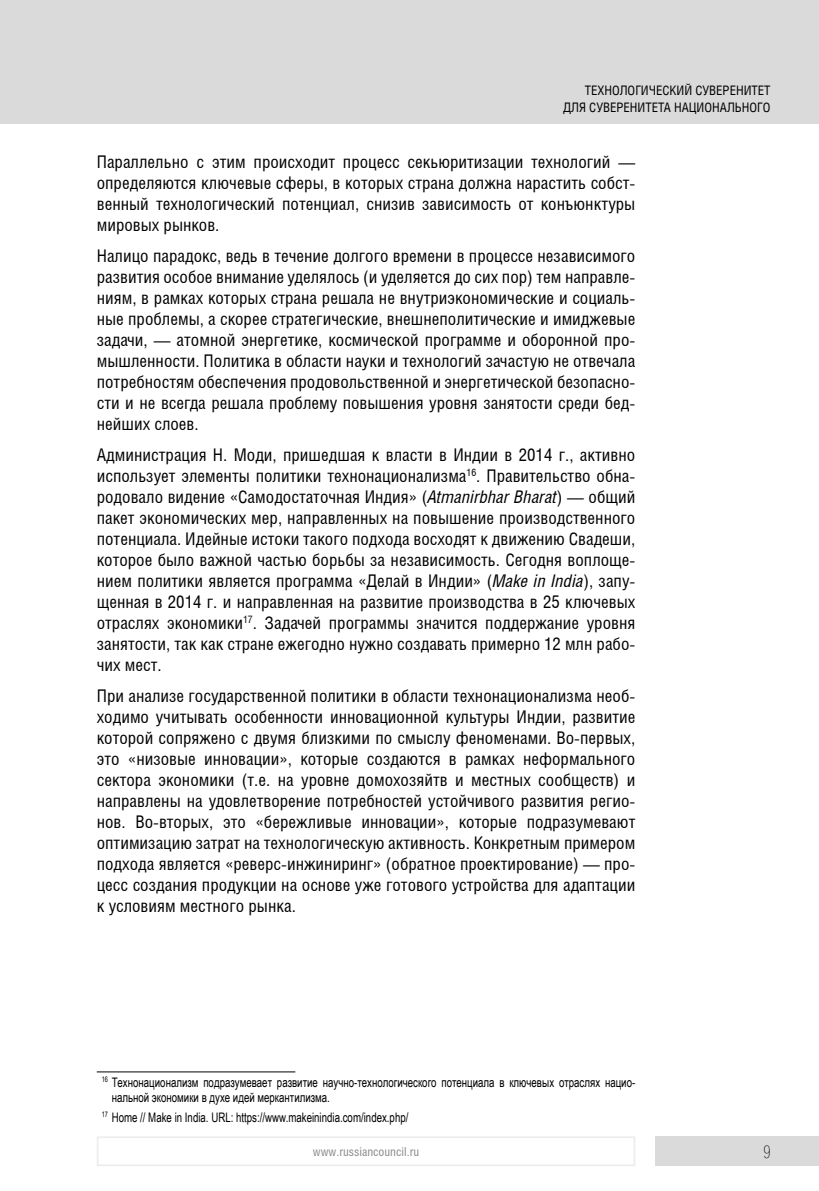
<style>
.page{position:relative;width:819px;height:1191px;background:#fff}
.page>*{position:absolute;margin:0;border:0;box-sizing:border-box;transform-origin:0 0}
.Основной_текст{font:17.5px/21px "Helios Cond";color:#000;text-align:justify}
.t1{font:17.5px "Helios Cond Thin C";color:#000}
.Сноска_с_чертой{font:13.12px/14.9px "Arial Narrow";color:#000;scale:.9 1}
.Kolontitul_X_X{font:13.12px/17.5px "Helios Cond";color:#000;text-align:right}
.t2{font:12.25px "Helios Cond";color:#878787}
.s1{font-style:italic}
</style>
<div class="page">
<div style="left:0;top:0;width:819px;height:124px;background:#dadada"></div>
<div style="left:655px;top:1136px;width:164px;height:30px;background:#dadada"></div>
<div style="left:97px;top:1136px;width:538px;height:30px;border:2px solid #ededed"></div>
<hr style="left:97px;top:1071px;width:198px;height:1px;background:#000">
<p class="Kolontitul_X_X" style="left:563px;top:81px;width:209px">ТЕХНОЛОГИЧЕСКИЙ СУВЕРЕНИТЕТ<br>ДЛЯ СУВЕРЕНИТЕТА НАЦИОНАЛЬНОГО</p>
<p class="Основной_текст" style="left:97px;top:151px;width:540px">Параллельно с этим происходит процесс секьюритизации технологий — определяются ключевые сферы, в которых страна должна нарастить собст&shy;венный технологический потенциал, снизив зависимость от конъюнктуры мировых рынков.</p>
<p class="Основной_текст" style="left:97px;top:245px;width:540px">Налицо парадокс, ведь в течение долгого времени в процессе независимого развития особое внимание уделялось (и уделяется до сих пор) тем направле&shy;ниям, в рамках которых страна решала не внутриэкономические и социаль&shy;ные проблемы, а скорее стратегические, внешнеполитические и имиджевые задачи, — атомной энергетике, космической программе и оборонной про&shy;мышленности. Политика в области науки и технологий зачастую не отвечала потребностям обеспечения продовольственной и энергетической безопасно&shy;сти и не всегда решала проблему повышения уровня занятости среди бед&shy;нейших слоев.</p>
<p class="Основной_текст" style="left:97px;top:443px;width:540px">Администрация Н. Моди, пришедшая к власти в Индии в 2014 г., активно использует элементы политики технонационализма<sup>16</sup>. Правительство обна&shy;родовало видение «Самодостаточная Индия» (<span class="s1">Atmanirbhar Bharat</span>) — общий пакет экономических мер, направленных на повышение производственного потенциала. Идейные истоки такого подхода восходят к движению Свадеши, которое было важной частью борьбы за независимость. Сегодня воплоще&shy;нием политики является программа «Делай в Индии» (<span class="s1">Make in India</span>), запу&shy;щенная в 2014 г. и направленная на развитие производства в 25 ключевых отраслях экономики<sup>17</sup>. Задачей программы значится поддержание уровня занятости, так как стране ежегодно нужно создавать примерно 12 млн рабо&shy;чих мест.</p>
<p class="Основной_текст" style="left:97px;top:684px;width:540px">При анализе государственной политики в области технонационализма необ&shy;ходимо учитывать особенности инновационной культуры Индии, развитие которой сопряжено с двумя близкими по смыслу феноменами. Во-первых, это «низовые инновации», которые создаются в рамках неформального сектора экономики (т.е. на уровне домохозяйтв и местных сообществ) и направлены на удовлетворение потребностей устойчивого развития регио&shy;нов. Во-вторых, это «бережливые инновации», которые подразумевают оптимизацию затрат на технологическую активность. Конкретным примером подхода является «реверс-инжиниринг» (обратное проектирование) — про&shy;цесс создания продукции на основе уже готового устройства для адаптации к условиям местного рынка.</p>
<p class="Сноска_с_чертой" style="left:112px;top:1074px;width:583px;text-indent:-10px"><sup>16</sup> Технонационализм подразумевает развитие научно-технологического потенциала в ключевых отраслях нацио&shy;нальной экономики в духе идей меркантилизма.</p>
<p class="Сноска_с_чертой" style="left:102px;top:1109px;width:342px"><sup>17</sup> Home // Make in India. URL: https://www.makeinindia.com/index.php/</p>
<p class="t2" style="left:313px;top:1144px;width:108px">www.russiancouncil.ru</p>
<p class="t1" style="left:763px;top:1142px;width:9px">9</p>
</div>
